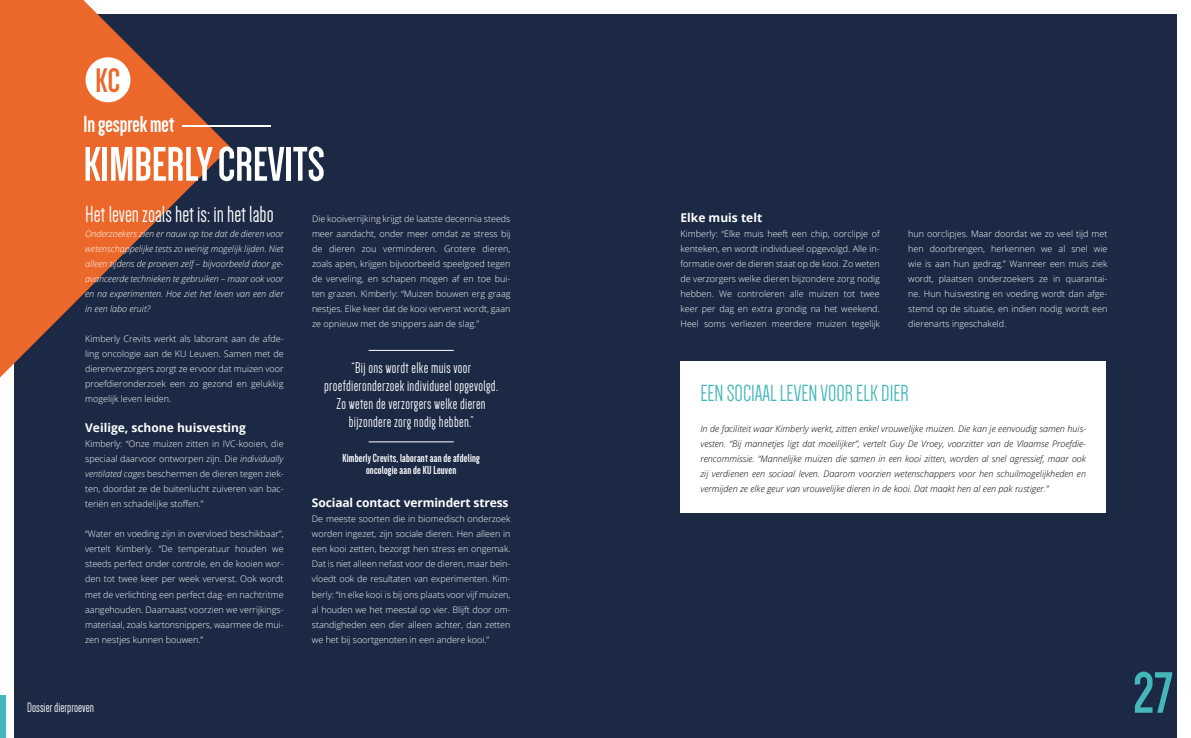
<style>
.page{position:relative;width:1191px;height:738px;background:#fff}
.page>*{position:absolute;margin:0;border:0;box-sizing:border-box;transform-origin:0 0}
.t1{font:700 60px "Dense";color:#43b7ba}
.t2{font:700 50px "Dense";color:#fff}
.t3{font:700 35px "Dense";color:#ec672a}
.t4{font:24px "Dense";color:#fff}
.t5{font:24px "Dense";color:#43b7ba}
.t6{font:700 24px "Dense";color:#fff}
.t7{font:16px/18px "Dense";letter-spacing:.02em;color:#fff;text-align:center}
.t8{font:14px "Dense";color:#fff}
.t9{font:700 12px "Open Sans";color:#fff}
.t10{font:700 12px/12px "Dense";letter-spacing:.02em;color:#fff;text-align:center}
.t11{font:300 9px/15px "Open Sans";color:#fff;text-align:justify}
.t12{font:italic 300 9px/15px "Open Sans";color:#000;text-align:justify}
.t13{font:italic 300 9px/15px "Open Sans";color:#fff;text-align:justify}
.s1{font-style:italic}
</style>
<div class="page">
<div style="left:14px;top:14px;width:1162px;height:723px;background:#1b2944"></div>
<svg style="left:0;top:0;width:230px;height:377px;fill:#ec672a"></svg>
<div style="left:86px;top:57px;width:44px;height:45px;background:#fff;border-radius:50%"></div>
<div style="left:680px;top:361px;width:426px;height:151px;background:#fff"></div>
<hr style="left:369px;top:350px;width:85px;height:1px;background:#fff">
<hr style="left:369px;top:441px;width:85px;height:1px;background:#fff">
<hr style="left:183px;top:125px;width:88px;height:2px;background:#fff">
<div style="left:0;top:694px;width:6px;height:43px;background:#43b7ba"></div>
<h3 class="t3" style="left:95px;top:63px;width:26px">KC</h3>
<h3 class="t6" style="left:84px;top:112px;width:92px">In gesprek met</h3>
<h2 class="t2" style="left:84px;top:139px;width:242px">KIMBERLY CREVITS</h2>
<h3 class="t4" style="left:85px;top:202px;width:190px">Het leven zoals het is: in het labo</h3>
<p class="t13" style="left:85px;top:226px;width:200px">Onderzoekers zien er nauw op toe dat de dieren voor wetenschappelijke tests zo weinig mogelijk lijden. Niet alleen tijdens de proeven zelf – bijvoorbeeld door ge&shy;avanceerde technieken te gebruiken – maar ook voor en na experimenten. Hoe ziet het leven van een dier in een labo eruit?</p>
<p class="t11" style="left:85px;top:331px;width:200px">Kimberly Crevits werkt als laborant aan de afde&shy;ling oncologie aan de KU Leuven. Samen met de dierenverzorgers zorgt ze ervoor dat muizen voor proefdieronderzoek een zo gezond en gelukkig mogelijk leven leiden.</p>
<h3 class="t9" style="left:85px;top:419px;width:162px">Veilige, schone huisvesting</h3>
<p class="t11" style="left:85px;top:436px;width:200px">Kimberly: “Onze muizen zitten in IVC-kooien, die speciaal daarvoor ontworpen zijn. Die <span class="s1">individually ventilated cages</span> beschermen de dieren tegen ziek&shy;ten, doordat ze de buitenlucht zuiveren van bac&shy;teriën en schadelijke stoffen.”</p>
<p class="t11" style="left:85px;top:526px;width:200px">“Water en voeding zijn in overvloed beschikbaar”, vertelt Kimberly. “De temperatuur houden we steeds perfect onder controle, en de kooien wor&shy;den tot twee keer per week ververst. Ook wordt met de verlichting een perfect dag- en nachtritme aangehouden. Daarnaast voorzien we verrijkings&shy;materiaal, zoals kartonsnippers, waarmee de mui&shy;zen nestjes kunnen bouwen.”</p>
<p class="t11" style="left:312px;top:211px;width:200px">Die kooiverrijking krijgt de laatste decennia steeds meer aandacht, onder meer omdat ze stress bij de dieren zou verminderen. Grotere dieren, zoals apen, krijgen bijvoorbeeld speelgoed tegen de verveling, en schapen mogen af en toe bui&shy;ten grazen. Kimberly: “Muizen bouwen erg graag nestjes. Elke keer dat de kooi ververst wordt, gaan ze opnieuw met de snippers aan de slag.”</p>
<h3 class="t7" style="left:324px;top:359px;width:175px">“Bij ons wordt elke muis voor proefdieronderzoek individueel opgevolgd.<br>Zo weten de verzorgers welke dieren bijzondere zorg nodig hebben.”</h3>
<h3 class="t10" style="left:342px;top:452px;width:139px">Kimberly Crevits, laborant aan de afdeling oncologie aan de KU Leuven</h3>
<h3 class="t9" style="left:312px;top:494px;width:198px">Sociaal contact vermindert stress</h3>
<p class="t11" style="left:312px;top:511px;width:200px">De meeste soorten die in biomedisch onderzoek worden ingezet, zijn sociale dieren. Hen alleen in een kooi zetten, bezorgt hen stress en ongemak.<br>Dat is niet alleen nefast voor de dieren, maar beïn&shy;vloedt ook de resultaten van experimenten. Kim&shy;berly: “In elke kooi is bij ons plaats voor vijf muizen, al houden we het meestal op vier. Blijft door om&shy;standigheden een dier alleen achter, dan zetten we het bij soortgenoten in een andere kooi.”</p>
<h3 class="t8" style="left:27px;top:700px;width:68px">Dossier dierproeven</h3>
<h3 class="t9" style="left:680px;top:209px;width:83px">Elke muis telt</h3>
<p class="t11" style="left:680px;top:226px;width:201px">Kimberly: “Elke muis heeft een chip, oorclipje of kenteken, en wordt individueel opgevolgd. Alle in&shy;formatie over de dieren staat op de kooi. Zo weten de verzorgers welke dieren bijzondere zorg nodig hebben. We controleren alle muizen tot twee keer per dag en extra grondig na het weekend.<br>Heel soms verliezen meerdere muizen tegelijk</p>
<p class="t11" style="left:908px;top:226px;width:201px">hun oorclipjes. Maar doordat we zo veel tijd met hen doorbrengen, herkennen we al snel wie wie is aan hun gedrag.” Wanneer een muis ziek wordt, plaatsen onderzoekers ze in quarantai&shy;ne. Hun huisvesting en voeding wordt dan afge&shy;stemd op de situatie, en indien nodig wordt een dierenarts ingeschakeld.</p>
<h3 class="t5" style="left:700px;top:380px;width:210px">EEN SOCIAAL LEVEN VOOR ELK DIER</h3>
<p class="t12" style="left:700px;top:421px;width:387px">In de faciliteit waar Kimberly werkt, zitten enkel vrouwelijke muizen. Die kan je eenvoudig samen huis&shy;vesten. “Bij mannetjes ligt dat moeilijker”, vertelt Guy De Vroey, voorzitter van de Vlaamse Proefdie&shy;rencommissie. “Mannelijke muizen die samen in een kooi zitten, worden al snel agressief, maar ook zij verdienen een sociaal leven. Daarom voorzien wetenschappers voor hen schuilmogelijkheden en vermijden ze elke geur van vrouwelijke dieren in de kooi. Dat maakt hen al een pak rustiger.”</p>
<h1 class="t1" style="left:1133px;top:663px;width:41px">27</h1>
</div>
